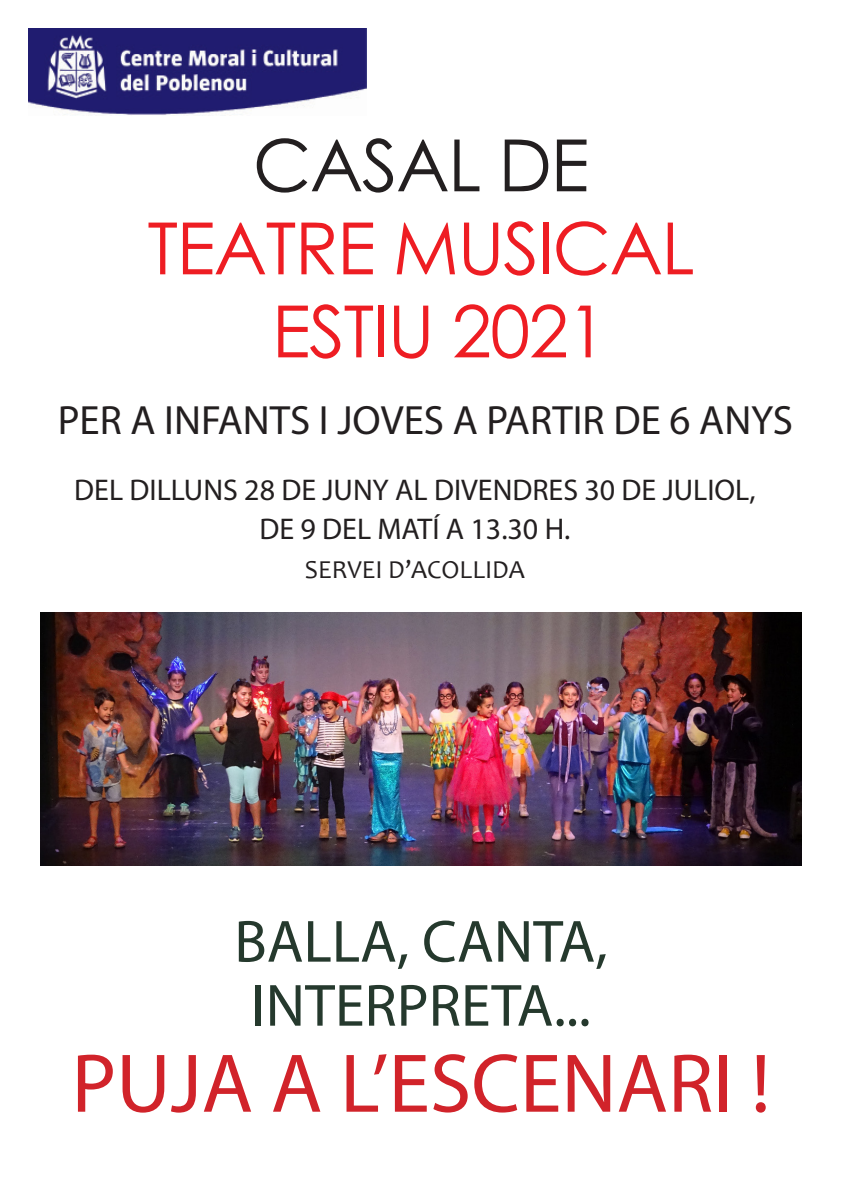
<style>
.page{position:relative;width:842px;height:1191px;background:#fff}
.page>*{position:absolute;margin:0;border:0;box-sizing:border-box;transform-origin:0 0}
.t1{font:84px "Myriad Pro";color:#d1232a}
.t2{font:72px "Century Gothic";letter-spacing:-.02em;color:#ee1d23}
.t3{font:72px "Century Gothic";letter-spacing:-.02em;color:#231f20}
.t4{font:60px "Myriad Pro";color:#25392d}
.t5{font:41px "Myriad Pro";color:#231f20}
.t6{font:30px "Myriad Pro";color:#231f20}
.t7{font:26px "Candara";color:#231f20}
</style>
<div class="page">
<img style="left:28px;top:28px;width:339px;height:87px">
<img style="left:40px;top:612px;width:761px;height:253px">
<p class="t3" style="left:253px;top:115px;width:338px">CASAL DE</p>
<p class="t2" style="left:147px;top:198px;width:549px">TEATRE MUSICAL</p>
<p class="t2" style="left:272px;top:281px;width:337px">ESTIU 2021</p>
<p class="t5" style="left:58px;top:395px;width:737px">PER A INFANTS I JOVES A PARTIR DE 6 ANYS</p>
<p class="t6" style="left:74px;top:471px;width:683px">DEL DILLUNS 28 DE JUNY AL DIVENDRES 30 DE JULIOL,</p>
<p class="t6" style="left:259px;top:510px;width:313px">DE 9 DEL MATÍ A 13.30 H.</p>
<p class="t7" style="left:305px;top:553px;width:222px">SERVEI D’ACOLLIDA</p>
<p class="t4" style="left:234px;top:904px;width:375px">BALLA, CANTA,</p>
<p class="t4" style="left:251px;top:968px;width:341px">INTERPRETA...</p>
<p class="t1" style="left:72px;top:1031px;width:700px">PUJA A L’ESCENARI !</p>
</div>
